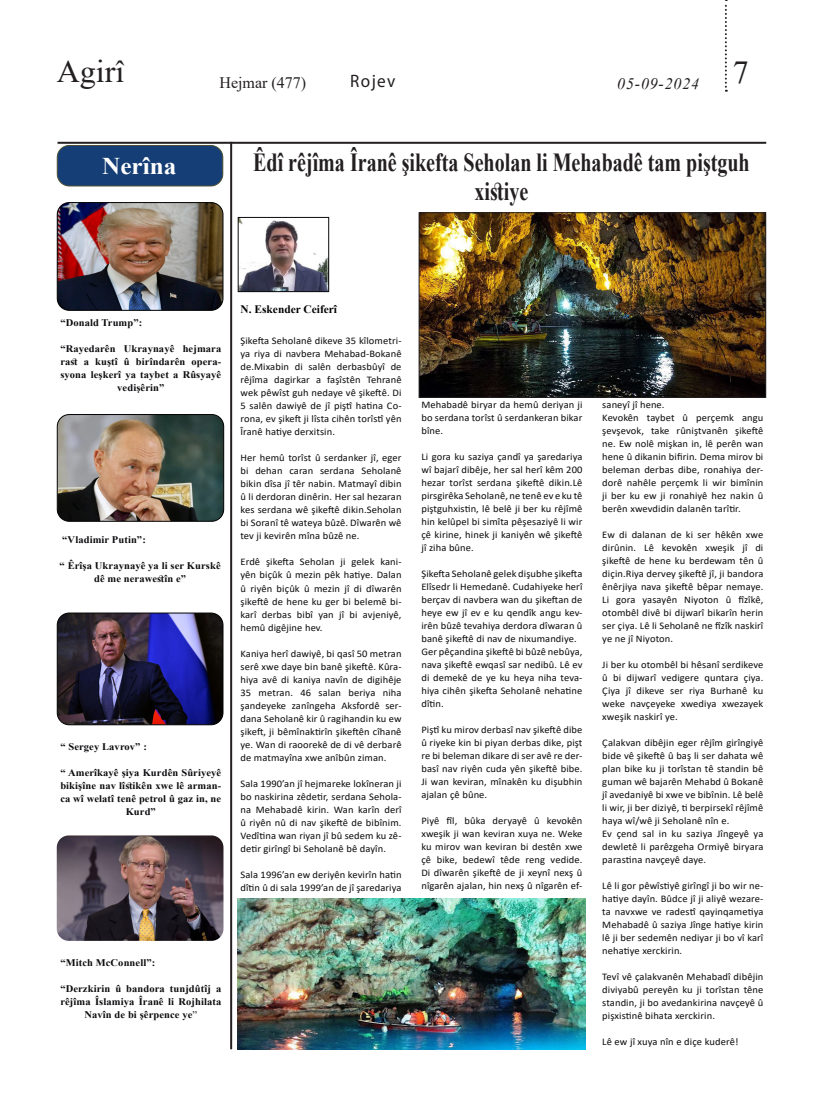
<style>
.page{position:relative;width:823px;height:1106px;background:#fff}
.page>*{position:absolute;margin:0;border:0;box-sizing:border-box;transform-origin:0 0}
.t1{font:32px "Times New Roman";color:#231f20}
.t2{font:700 26px/29px "Times New Roman";color:#231f20;text-align:center;scale:.77 1}
.t3{font:700 24px "Times New Roman";color:#fff;scale:1.05 1}
.t4{font:18px "Myriad Pro";letter-spacing:.08em;color:#231f20;scale:.95 1}
.t5{font:16px "Times New Roman";color:#231f20}
.t6{font:italic 16px "Times New Roman";letter-spacing:.05em;color:#231f20}
.t7{font:700 11.4px "Times New Roman";color:#000}
.t8{font:10.1px/13px "Calibri";letter-spacing:.01em;color:#0b0b0e;text-align:justify;scale:1.04 1}
.t9{font:700 10.1px/13px "Times New Roman";letter-spacing:.01em;color:#0b0b0e;text-align:center;scale:1.04 1}
.s1{font-weight:400}
</style>
<div class="page">
<svg style="left:724px;top:0;width:2px;height:92px"></svg>
<hr style="left:57px;top:142px;width:708px;height:2px;background:#231f20">
<hr style="left:230px;top:142px;width:2px;height:907px;background:#231f20">
<div style="left:57px;top:145px;width:166px;height:41px;background:#153e76;border-radius:12px"></div>
<div style="left:57px;top:145px;width:166px;height:41px;border:1px solid #4f4e32;border-radius:12px"></div>
<img style="left:57px;top:835px;width:166px;height:105px">
<img style="left:57px;top:614px;width:166px;height:110px">
<div style="left:57px;top:612px;width:166px;height:113px;border:1px solid #000;border-radius:12px"></div>
<img style="left:57px;top:414px;width:166px;height:106px">
<div style="left:57px;top:414px;width:167px;height:108px;border:1px solid #000;border-radius:12px"></div>
<img style="left:57px;top:202px;width:166px;height:108px">
<div style="left:57px;top:202px;width:166px;height:109px;border:1px solid #000;border-radius:12px"></div>
<img style="left:420px;top:214px;width:343px;height:182px">
<div style="left:418px;top:212px;width:347px;height:186px;border:1px solid #231f20"></div>
<img style="left:239px;top:219px;width:88px;height:71px">
<div style="left:237px;top:217px;width:92px;height:75px;border:1px solid #0b0b0e"></div>
<img style="left:237px;top:899px;width:348px;height:150px">
<h1 class="t1" style="left:57px;top:49px;width:69px">Agirî</h1>
<p class="t3" style="left:102px;top:149px;width:72px">Nerîna</p>
<h3 class="t5" style="left:219px;top:71px;width:88px">Hejmar (477)</h3>
<p class="t4" style="left:350px;top:70px;width:49px">Rojev</p>
<h3 class="t6" style="left:617px;top:72px;width:133px">05-09-2024 <sup>7</sup></h3>
<p class="t2" style="left:253px;top:147px;width:646px">Êdî rêjîma Îranê şikefta Seholan li Mehabadê tam piştguh xistiye</p>
<p class="t7" style="left:240px;top:301px;width:98px">N. Eskender Ceiferî</p>
<p class="t9" style="left:60px;top:316px;width:80px">“Donald Trump”:</p>
<p class="t9" style="left:60px;top:342px;width:156px">“Rayedarên Ukraynayê hejmara rast a kuştî û birîndarên opera&shy;syona leşkerî ya taybet a Rûsyayê vedişêrin”</p>
<p class="t9" style="left:62px;top:533px;width:82px">“Vladimir Putin”:</p>
<p class="t9" style="left:59px;top:559px;width:156px">“ Êrîşa Ukraynayê ya li ser Kurskê dê me nerawestîn e”</p>
<p class="t9" style="left:60px;top:739px;width:85px">“ Sergey Lavrov” :</p>
<p class="t9" style="left:60px;top:765px;width:156px">“ Amerîkayê şiya Kurdên Sûriyeyê bikişîne nav lîstikên xwe lê arman&shy;ca wî welatî tenê petrol û gaz in, ne<br>Kurd”</p>
<p class="t8" style="left:240px;top:334px;width:156px">Şikefta Seholanê dikeve 35 kîlometri&shy;ya riya di navbera Mehabad-Bokanê de.Mixabin di salên derbasbûyî de rêjîma dagirkar a faşîstên Tehranê wek pêwîst guh nedaye vê şikeftê. Di 5 salên dawiyê de jî piştî hatina Co&shy;rona, ev şikeft ji lîsta cihên torîstî yên Îranê hatiye derxitsin.</p>
<p class="t8" style="left:240px;top:451px;width:156px">Her hemû torîst û serdanker jî, eger bi dehan caran serdana Seholanê bikin dîsa jî têr nabin. Matmayî dibin û li derdoran dinêrin. Her sal hezaran kes serdana wê şikeftê dikin.Seholan bi Soranî tê wateya bûzê. Dîwarên wê tev ji kevirên mîna bûzê ne.</p>
<p class="t8" style="left:240px;top:555px;width:156px">Erdê şikefta Seholan ji gelek kani&shy;yên biçûk û mezin pêk hatiye. Dalan û riyên biçûk û mezin jî di dîwarên şikeftê de hene ku ger bi belemê bi&shy;karî derbas bibî yan jî bi avjeniyê, hemû digêjine hev.</p>
<p class="t8" style="left:240px;top:646px;width:156px">Kaniya herî dawiyê, bi qasî 50 metran serê xwe daye bin banê şikeftê. Kûra&shy;hiya avê di kaniya navîn de digihêje 35 metran. 46 salan beriya niha şandeyeke zanîngeha Aksfordê ser&shy;dana Seholanê kir û ragihandin ku ew şikeft, ji bêmînaktirîn şikeftên cîhanê ye. Wan di raoorekê de di vê derbarê de matmayîna xwe anîbûn ziman.</p>
<p class="t8" style="left:240px;top:776px;width:156px">Sala 1990’an jî hejmareke lokîneran ji bo naskirina zêdetir, serdana Sehola&shy;na Mehabadê kirin. Wan karîn derî û riyên nû di nav şikeftê de bibînim.<br>Vedîtina wan riyan jî bû sedem ku zê&shy;detir girîngî bi Seholanê bê dayîn.</p>
<p class="t8" style="left:240px;top:867px;width:156px">Sala 1996’an ew deriyên kevirîn hatin dîtin û di sala 1999’an de jî şaredariya</p>
<p class="t9" style="left:60px;top:956px;width:93px">“Mitch McConnell”:</p>
<p class="t9" style="left:60px;top:982px;width:156px">“Derzkirin û bandora tunjdûtîj a rêjîma Îslamiya Îranê li Rojhilata<br>Navîn de bi şêrpence ye<span class="s1">”</span></p>
<p class="t8" style="left:421px;top:398px;width:156px">Mehabadê biryar da hemû deriyan ji bo serdana torîst û serdankeran bikar bîne.</p>
<p class="t8" style="left:421px;top:450px;width:156px">Li gora ku saziya çandî ya şaredariya wî bajarî dibêje, her sal herî kêm 200 hezar torîst serdana şikeftê dikin.Lê pirsgirêka Seholanê, ne tenê ev e ku tê piştguhxistin, lê belê ji ber ku rêjîmê hin kelûpel bi simîta pêşesaziyê li wir çê kirine, hinek ji kaniyên wê şikeftê jî ziha bûne.</p>
<p class="t8" style="left:421px;top:567px;width:156px">Şikefta Seholanê gelek dişubhe şikefta Elîsedr li Hemedanê. Cudahiyeke herî berçav di navbera wan du şikeftan de heye ew jî ev e ku qendîk angu kev&shy;irên bûzê tevahiya derdora dîwaran û banê şikeftê di nav de nixumandiye.</p>
<p class="t8" style="left:421px;top:645px;width:156px">Ger pêçandina şikeftê bi bûzê nebûya, nava şikeftê ewqasî sar nedibû. Lê ev di demekê de ye ku heya niha teva&shy;hiya cihên şikefta Seholanê nehatine dîtin.</p>
<p class="t8" style="left:421px;top:723px;width:156px">Piştî ku mirov derbasî nav şikeftê dibe û riyeke kin bi piyan derbas dike, pişt re bi beleman dikare di ser avê re der&shy;basî nav riyên cuda yên şikeftê bibe.<br>Ji wan keviran, mînakên ku dişubhin ajalan çê bûne.</p>
<p class="t8" style="left:421px;top:814px;width:156px">Piyê fîl, bûka deryayê û kevokên xweşik ji wan keviran xuya ne. Weke ku mirov wan keviran bi destên xwe çê bike, bedewî têde reng vedide.<br>Di dîwarên şikeftê de ji xeynî nexş û nîgarên ajalan, hin nexş û nîgarên ef-</p>
<p class="t8" style="left:602px;top:398px;width:61px">saneyî jî hene.</p>
<p class="t8" style="left:602px;top:411px;width:156px">Kevokên taybet û perçemk angu şevşevok, take rûniştvanên şikeftê ne. Ew nolê mişkan in, lê perên wan hene û dikanin bifirin. Dema mirov bi beleman derbas dibe, ronahiya der&shy;dorê nahêle perçemk li wir bimînin ji ber ku ew ji ronahiyê hez nakin û berên xwevdidin dalanên tarîtir.</p>
<p class="t8" style="left:602px;top:528px;width:156px">Ew di dalanan de ki ser hêkên xwe dirûnin. Lê kevokên xweşik jî di şikeftê de hene ku berdewam tên û diçin.Riya dervey şikeftê jî, ji bandora ênêrjiya nava şikeftê bêpar nemaye.<br>Li gora yasayên Niyoton û fîzîkê, otombêl divê bi dijwarî bikarîn herin ser çiya. Lê li Seholanê ne fîzîk naskirî ye ne jî Niyoton.</p>
<p class="t8" style="left:602px;top:658px;width:156px">Ji ber ku otombêl bi hêsanî serdikeve û bi dijwarî vedigere quntara çiya.<br>Çiya jî dikeve ser riya Burhanê ku weke navçeyeke xwediya xwezayek xweşik naskirî ye.</p>
<p class="t8" style="left:602px;top:736px;width:156px">Çalakvan dibêjin eger rêjîm girîngiyê bide vê şikeftê û baş li ser dahata wê plan bike ku ji torîstan tê standin bê guman wê bajarên Mehabd û Bokanê jî avedaniyê bi xwe ve bibînin. Lê belê li wir, ji ber diziyê, ti berpirsekî rêjîmê haya wî/wê ji Seholanê nîn e.</p>
<p class="t8" style="left:602px;top:827px;width:156px">Ev çend sal in ku saziya Jîngeyê ya dewletê li parêzgeha Ormiyê biryara parastina navçeyê daye.</p>
<p class="t8" style="left:602px;top:879px;width:156px">Lê li gor pêwîstiyê girîngî ji bo wir ne&shy;hatiye dayîn. Bûdce jî ji aliyê wezare&shy;ta navxwe ve radestî qayinqametiya Mehabadê û saziya Jînge hatiye kirin lê ji ber sedemên nediyar ji bo vî karî nehatiye xerckirin.</p>
<p class="t8" style="left:602px;top:970px;width:156px">Tevî vê çalakvanên Mehabadî dibêjin diviyabû pereyên ku ji torîstan têne standin, ji bo avedankirina navçeyê û pişxistinê bihata xerckirin.</p>
<p class="t8" style="left:602px;top:1035px;width:132px">Lê ew jî xuya nîn e diçe kuderê!</p>
</div>
